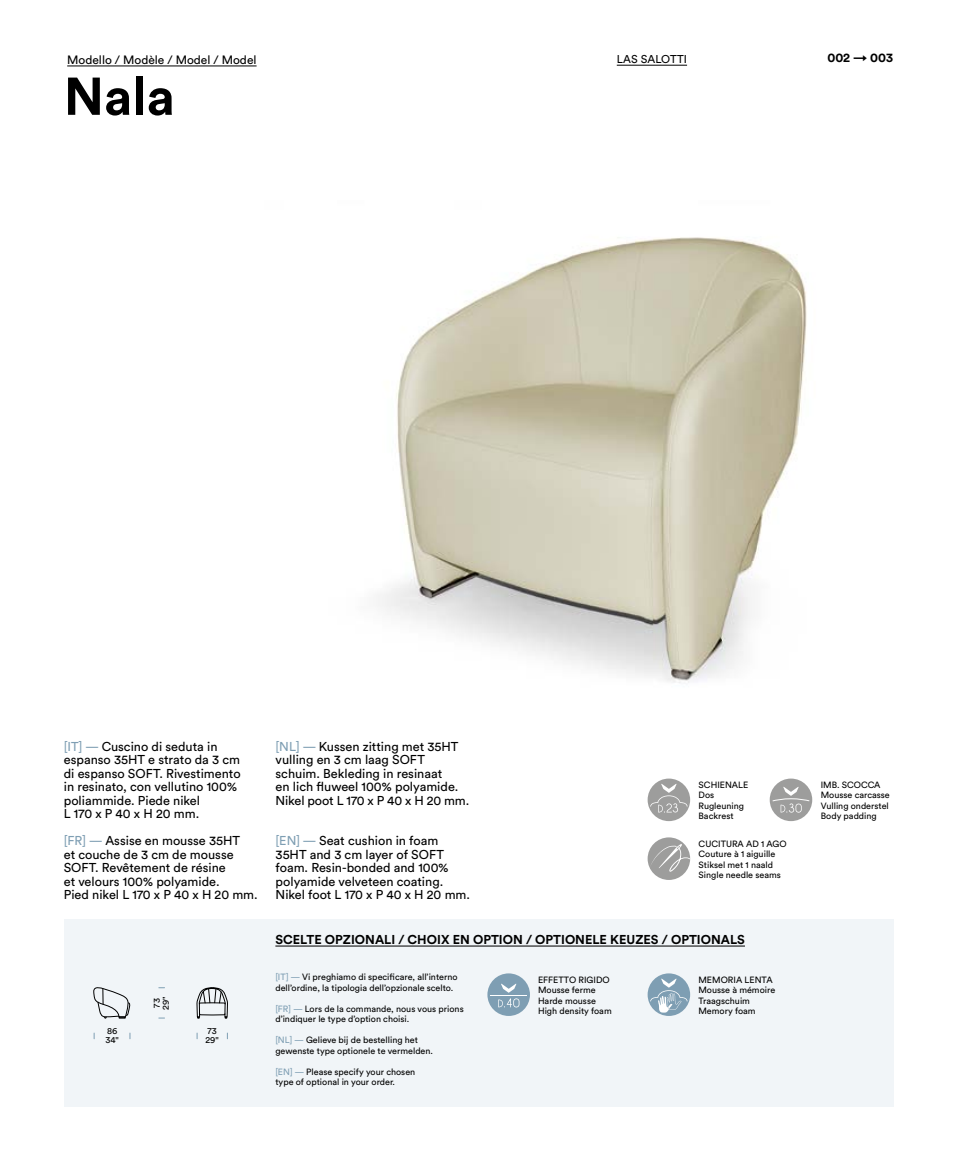
<style>
.page{position:relative;width:957px;height:1170px;background:#fff}
.page>*{position:absolute;margin:0;border:0;box-sizing:border-box;transform-origin:0 0}
.t1{font:700 52.5px "Circular Std";color:#000}
.t2{font:12.75px/13.5px "Circular Std";color:#000}
.t3{font:700 12.75px "Circular Std";color:#000}
.t4{font:12px "Circular Std";color:#000}
.t5{font:11.25px "Circular Std";letter-spacing:.005em;color:#000}
.t6{font:9px/10.5px "Circular Std";color:#000}
.s1{color:#7e9eb3}
</style>
<div class="page">
<img style="left:378px;top:237px;width:429px;height:446px">
<div style="left:64px;top:918px;width:829px;height:188px;background:#f1f5f8"></div>
<hr style="left:67px;top:65px;width:190px;height:1px;background:#000">
<hr style="left:617px;top:65px;width:70px;height:1px;background:#000">
<div style="left:769px;top:778px;width:43px;height:43px;background:#9d9d9c;border-radius:50%"></div>
<svg style="left:772px;top:786px;width:38px;height:26px"></svg>
<div style="left:487px;top:973px;width:43px;height:42px;background:#7e9eb3;border-radius:50%"></div>
<svg style="left:498px;top:998px;width:21px;height:9px"></svg>
<svg style="left:501px;top:983px;width:15px;height:9px"></svg>
<hr style="left:490px;top:995px;width:37px;height:1px;background:#fff">
<svg style="left:647px;top:973px;width:43px;height:42px"></svg>
<svg style="left:650px;top:978px;width:37px;height:34px"></svg>
<hr style="left:275px;top:945px;width:470px;height:1px;background:#000">
<div style="left:647px;top:837px;width:43px;height:42px;background:#9d9d9c;border-radius:50%"></div>
<svg style="left:650px;top:843px;width:40px;height:28px"></svg>
<svg style="left:647px;top:778px;width:43px;height:43px"></svg>
<svg style="left:650px;top:783px;width:37px;height:29px"></svg>
<svg style="left:93px;top:987px;width:38px;height:31px"></svg>
<svg style="left:196px;top:987px;width:32px;height:31px"></svg>
<h3 class="t4" style="left:67px;top:52px;width:191px">Modello / Modèle / Model / Model</h3>
<p class="t5" style="left:617px;top:52px;width:72px">LAS SALOTTI</p>
<h1 class="t1" style="left:64px;top:62px;width:113px">Nala</h1>
<h2 class="t3" style="left:827px;top:49px;width:67px">002 → 003</h2>
<h2 class="t2" style="left:64px;top:739px;width:178px"><span class="s1">[IT] —</span> Cuscino di seduta in espanso 35HT e strato da 3 cm di espanso SOFT. Rivestimento in resinato, con vellutino 100% poliammide. Piede nikel<br>L 170 x P 40 x H 20 mm.</h2>
<h2 class="t2" style="left:64px;top:833px;width:195px"><span class="s1">[FR] —</span> Assise en mousse 35HT<br>et couche de 3 cm de mousse<br>SOFT. Revêtement de résine<br>et velours 100% polyamide.<br>Pied nikel L 170 x P 40 x H 20 mm.</h2>
<p class="t6" style="left:105px;top:1026px;width:15px;line-height:9px">86<br>34"</p>
<p class="t6" style="left:152px;top:1009px;width:15px;line-height:9px;rotate:-90deg">73<br>29"</p>
<p class="t6" style="left:205px;top:1026px;width:15px;line-height:9px">73<br>29"</p>
<h2 class="t2" style="left:276px;top:739px;width:195px"><span class="s1">[NL] —</span> Kussen zitting met 35HT vulling en 3 cm laag SOFT schuim. Bekleding in resinaat<br>en lich fluweel 100% polyamide.<br>Nikel poot L 170 x P 40 x H 20 mm.</h2>
<h2 class="t2" style="left:276px;top:833px;width:196px"><span class="s1">[EN] —</span> Seat cushion in foam<br>35HT and 3 cm layer of SOFT foam. Resin-bonded and 100% polyamide velveteen coating.<br>Nikel foot L 170 x P 40 x H 20 mm.</h2>
<p class="t6" style="left:698px;top:779px;width:51px">SCHIENALE<br>Dos<br>Rugleuning<br>Backrest</p>
<p class="t6" style="left:698px;top:838px;width:90px">CUCITURA AD 1 AGO<br>Couture à 1 aiguille<br>Stiksel met 1 naald<br>Single needle seams</p>
<h2 class="t3" style="left:275px;top:930px;width:471px">SCELTE OPZIONALI / CHOIX EN OPTION / OPTIONELE KEUZES / OPTIONALS</h2>
<p class="t6" style="left:275px;top:971px;width:184px"><span class="s1">[IT] —</span> Vi preghiamo di specificare, all’interno dell’ordine, la tipologia dell’opzionale scelto.</p>
<p class="t6" style="left:275px;top:1003px;width:190px"><span class="s1">[FR] —</span> Lors de la commande, nous vous prions d’indiquer le type d’option choisi.</p>
<p class="t6" style="left:275px;top:1034px;width:159px"><span class="s1">[NL] —</span> Gelieve bij de bestelling het gewenste type optionele te vermelden.</p>
<p class="t6" style="left:275px;top:1066px;width:141px"><span class="s1">[EN] —</span> Please specify your chosen type of optional in your order.</p>
<p class="t6" style="left:538px;top:973px;width:75px">EFFETTO RIGIDO<br>Mousse ferme<br>Harde mousse<br>High density foam</p>
<p class="t6" style="left:698px;top:973px;width:78px">MEMORIA LENTA<br>Mousse à mémoire<br>Traagschuim<br>Memory foam</p>
<p class="t6" style="left:820px;top:779px;width:71px">IMB. SCOCCA<br>Mousse carcasse<br>Vulling onderstel<br>Body padding</p>
</div>
